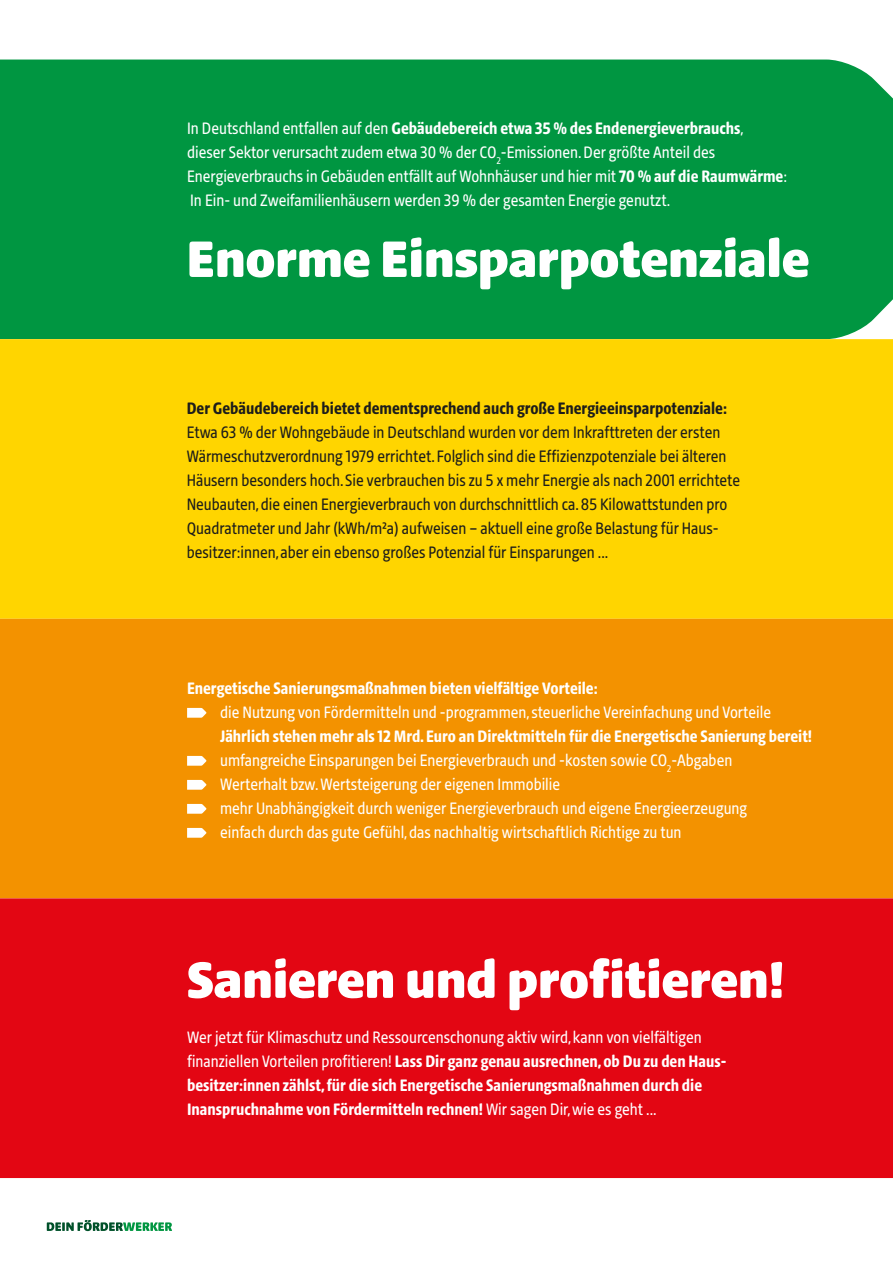
<style>
.page{position:relative;width:893px;height:1263px;background:#fff}
.page>*{position:absolute;margin:0;border:0;box-sizing:border-box;transform-origin:0 0}
.t1{font:900 55.5px "Hagebau";color:#fff}
.t2{font:18px/24px "Hagebau Condensed";color:#fff}
.t3{font:18px/24px "Hagebau Condensed";color:#1d1d1b}
.t4{font:700 18px/24px "Hagebau Condensed";color:#fff}
.t5{font:700 18px "Hagebau Condensed";color:#1d1d1b}
.s1{font-weight:700}
.s2{font-weight:400}
</style>
<div class="page">
<svg style="left:47px;top:1220px;width:125px;height:11px"></svg>
<div style="left:0;top:60px;width:893px;height:279px;background:#009641"></div>
<div style="left:0;top:339px;width:893px;height:280px;background:#ffd500"></div>
<div style="left:0;top:619px;width:893px;height:279px;background:#f39200"></div>
<div style="left:0;top:898px;width:893px;height:280px;background:#e30613"></div>
<svg style="left:187px;top:708px;width:19px;height:10px"></svg>
<svg style="left:187px;top:756px;width:19px;height:10px"></svg>
<svg style="left:187px;top:780px;width:19px;height:10px"></svg>
<svg style="left:187px;top:804px;width:19px;height:10px"></svg>
<svg style="left:187px;top:828px;width:19px;height:10px"></svg>
<p class="t2" style="left:187px;top:117px;width:602px">In Deutschland entfallen auf den <span class="s1">Gebäudebereich etwa 35 % des Endenergieverbrauchs</span>,<br>dieser Sektor verursacht zudem etwa 30 % der CO<sub>2</sub>-Emissionen. Der größte Anteil des Energieverbrauchs in Gebäuden entfällt auf Wohnhäuser und hier mit <span class="s1">70 % auf die Raumwärme</span>:<br>In Ein- und Zweifamilienhäusern werden 39 % der gesamten Energie genutzt.</p>
<h1 class="t1" style="left:187px;top:225px;width:624px">Enorme Einsparpotenziale</h1>
<p class="t5" style="left:187px;top:398px;width:542px">Der Gebäudebereich bietet dementsprechend auch große Energieeinsparpotenziale:</p>
<p class="t3" style="left:187px;top:420px;width:555px">Etwa 63 % der Wohngebäude in Deutschland wurden vor dem Inkrafttreten der ersten Wärmeschutzverordnung 1979 errichtet. Folglich sind die Effizienzpotenziale bei älteren Häusern besonders hoch. Sie verbrauchen bis zu 5 x mehr Energie als nach 2001 errichtete Neubauten, die einen Energieverbrauch von durchschnittlich ca. 85 Kilowattstunden pro Quadratmeter und Jahr (kWh/m²a) aufweisen – aktuell eine große Belastung für Haus&shy;besitzer:innen, aber ein ebenso großes Potenzial für Einsparungen ...</p>
<p class="t4" style="left:187px;top:676px;width:412px">Energetische Sanierungsmaßnahmen bieten vielfältige Vorteile:</p>
<p class="t2" style="left:220px;top:700px;width:552px">die Nutzung von Fördermitteln und -programmen, steuerliche Vereinfachung und Vorteile</p>
<p class="t2" style="left:220px;top:724px;width:593px"><span class="s1">Jährlich stehen mehr als 12 Mrd. Euro an Direktmitteln für die Energetische Sanierung bereit! </span>umfangreiche Einsparungen bei Energieverbrauch und -kosten sowie CO<sub>2</sub>-Abgaben<br>Werterhalt bzw. Wertsteigerung der eigenen Immobilie<br>mehr Unabhängigkeit durch weniger Energieverbrauch und eigene Energieerzeugung<br>einfach durch das gute Gefühl, das nachhaltig wirtschaftlich Richtige zu tun</p>
<h1 class="t1" style="left:187px;top:946px;width:599px">Sanieren und profitieren!</h1>
<p class="t4" style="left:187px;top:1025px;width:541px"><span class="s2">Wer jetzt für Klimaschutz und Ressourcenschonung aktiv wird, kann von vielfältigen finanziellen Vorteilen profitieren!</span> Lass Dir ganz genau ausrechnen, ob Du zu den Haus&shy;besitzer:innen zählst, für die sich Energetische Sanierungsmaßnahmen durch die Inanspruchnahme von Fördermitteln rechnen! <span class="s2">Wir sagen Dir, wie es geht ...</span></p>
</div>
